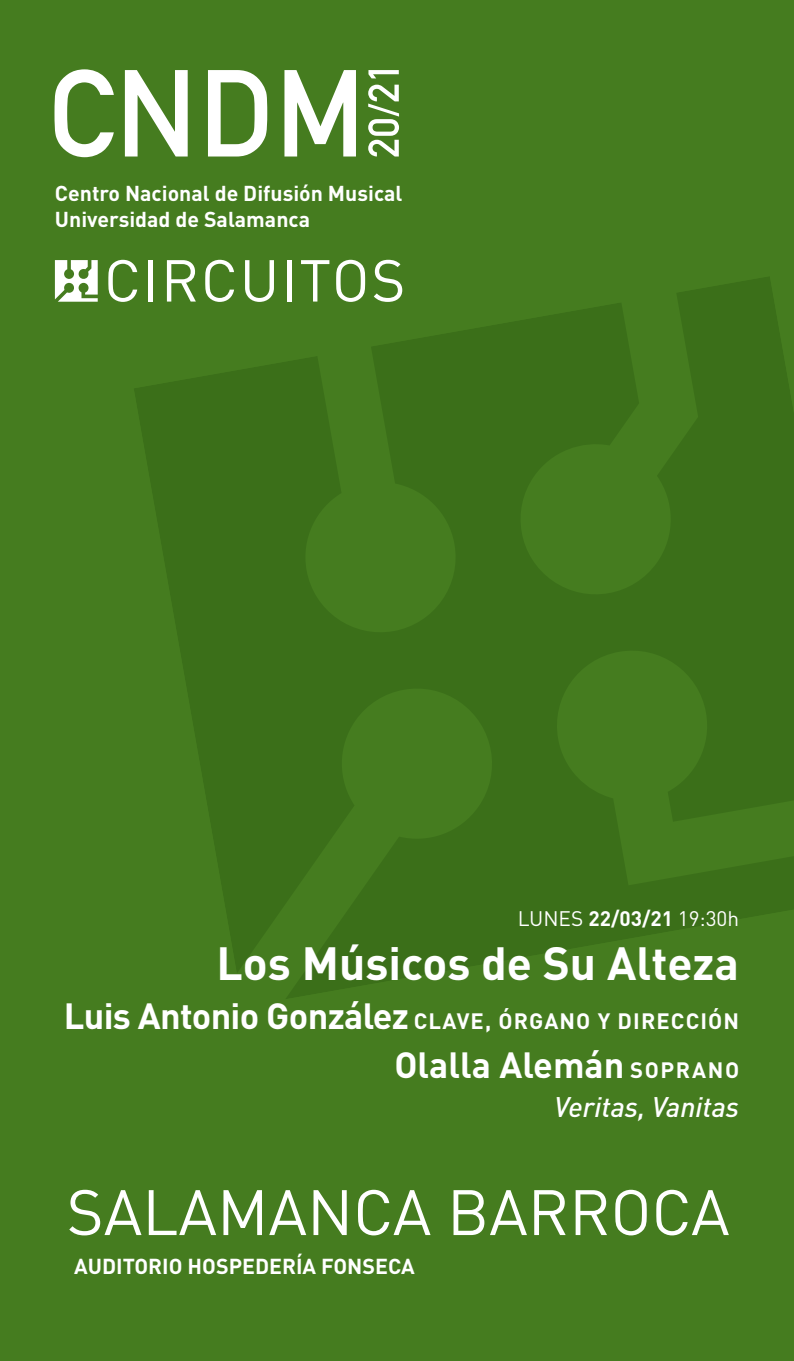
<style>
.page{position:relative;width:794px;height:1361px;background:#457c1f}
.page>*{position:absolute;margin:0;border:0;box-sizing:border-box;transform-origin:0 0}
.t1{font:63px "DIN";color:#fff}
.t2{font:58.2px "DIN";letter-spacing:.03em;color:#fff}
.t3{font:700 46px "DIN";color:#fff}
.t4{font:700 36px "DIN";color:#fff}
.t5{font:italic 500 28px "DIN";color:#fff}
.t6{font:700 22px "DIN";letter-spacing:.05em;color:#fff}
.t7{font:700 21.4px/26px "DIN";color:#fff}
.t8{font:20.8px "DIN";color:#fff}
.s1{font-weight:700}
.s2{font-size:36px}
.s3{font-size:22px}
</style>
<div class="page">
<svg style="left:134px;top:277px;width:660px;height:722px;fill:#3b6f19"></svg>
<svg style="left:54px;top:69px;width:60px;height:88px"></svg>
<svg style="left:125px;top:70px;width:63px;height:86px"></svg>
<svg style="left:208px;top:70px;width:59px;height:86px"></svg>
<svg style="left:284px;top:70px;width:72px;height:86px"></svg>
<svg style="left:368px;top:85px;width:31px;height:71px"></svg>
<svg style="left:368px;top:70px;width:31px;height:8px"></svg>
<svg style="left:55px;top:260px;width:43px;height:42px"></svg>
<p class="t7" style="left:55px;top:179px;width:349px">Centro Nacional de Difusión Musical<br>Universidad de Salamanca</p>
<h2 class="t2" style="left:104px;top:244px;width:303px">CIRCUITOS</h2>
<p class="t8" style="left:518px;top:906px;width:223px">LUNES <span class="s1">22/03/21</span> 19:30h</p>
<h3 class="t3" style="left:216px;top:933px;width:524px">Los Músicos de Su Alteza</h3>
<p class="t6" style="left:64px;top:1006px;width:677px"><span class="s2">Luis Antonio González</span> CLAVE, ÓRGANO Y DIRECCIÓN</p>
<h3 class="t4" style="left:394px;top:1041px;width:346px">Olalla Alemán <span class="s3">SOPRANO</span></h3>
<h3 class="t5" style="left:554px;top:1089px;width:186px">Veritas, Vanitas</h3>
<h1 class="t1" style="left:67px;top:1173px;width:664px">SALAMANCA BARROCA</h1>
<p class="t7" style="left:74px;top:1252px;width:342px">AUDITORIO HOSPEDERÍA FONSECA</p>
</div>
